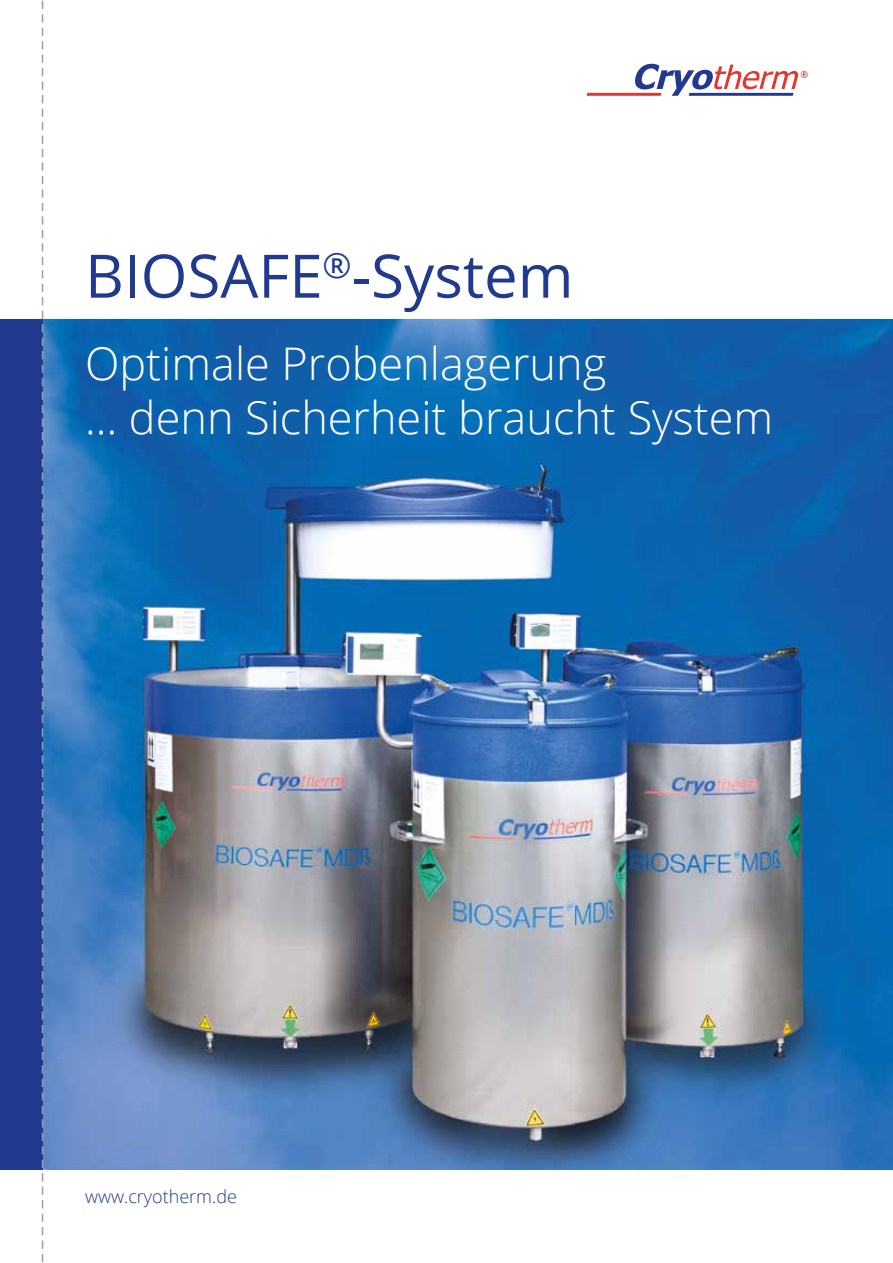
<style>
.page{position:relative;width:893px;height:1263px;background:#fff}
.page>*{position:absolute;margin:0;border:0;box-sizing:border-box;transform-origin:0 0}
.t1{font:60px "Open Sans";color:#213a8f}
.t2{font:300 45px/54px "Open Sans";color:#fff}
.t3{font:300 18px "Open Sans";color:#213a8f}
</style>
<div class="page">
<img style="left:43px;top:319px;width:850px;height:850px">
<div style="left:0;top:319px;width:43px;height:850px;background:#213a8f"></div>
<svg style="left:42px;top:1px;width:1px;height:1261px"></svg>
<svg style="left:587px;top:64px;width:221px;height:32px"></svg>
<img style="left:47px;top:372px;width:846px;height:797px">
<h1 class="t1" style="left:85px;top:235px;width:490px">BIOSAFE<sup>®</sup>-System</h1>
<p class="t2" style="left:85px;top:335px;width:690px">Optimale Probenlagerung<br>… denn Sicherheit braucht System</p>
<p class="t3" style="left:85px;top:1184px;width:153px">www.cryotherm.de</p>
</div>
